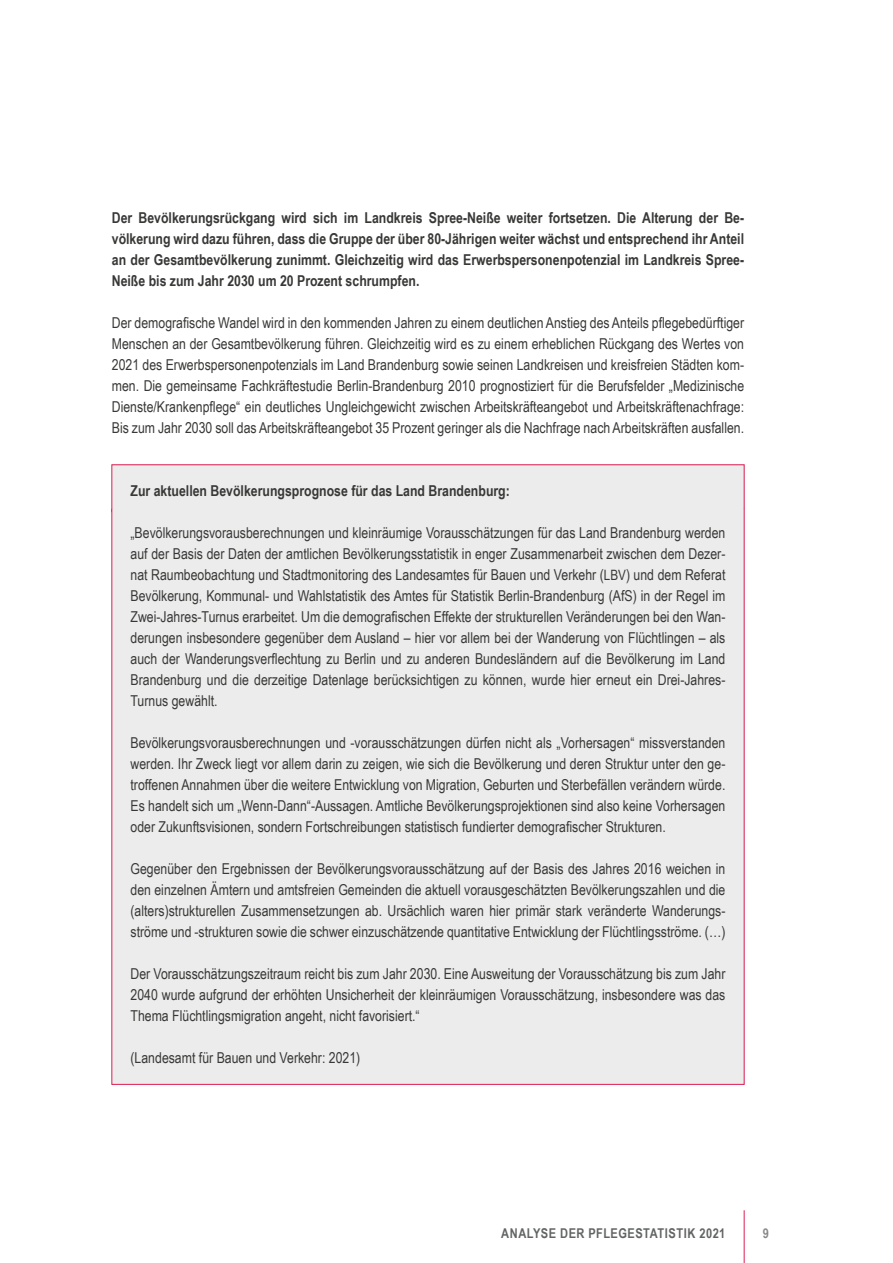
<style>
.page{position:relative;width:893px;height:1263px;background:#fff}
.page>*{position:absolute;margin:0;border:0;box-sizing:border-box;transform-origin:0 0}
.Info_box{font:15px/21px "Arial Narrow";color:#383937;text-align:justify}
.Infobox_H{font:700 15px/21px "Arial Narrow";color:#383937;text-align:justify}
.t1{font:700 13.5px "Arial Narrow";letter-spacing:.035em;color:#626463}
.t2{font:700 13.5px "Arial Narrow";color:#878988}
.s1{font-size:14.25px}
</style>
<div class="page">
<hr style="left:744px;top:1210px;width:1px;height:53px;background:#df1c52">
<div style="left:112px;top:465px;width:632px;height:45px;background:#ececec"></div>
<div style="left:112px;top:509px;width:632px;height:575px;background:#ececec"></div>
<p class="Infobox_H" style="left:112px;top:207px;width:634px">Der Bevölkerungsrückgang wird sich im Landkreis Spree-Neiße weiter fortsetzen. Die Alterung der Be&shy;völkerung wird dazu führen, dass die Gruppe der über 80-Jährigen weiter wächst und entsprechend ihr Anteil an der Gesamtbevölkerung zunimmt. Gleichzeitig wird das Erwerbspersonenpotenzial im Landkreis Spree-Neiße bis zum Jahr 2030 um 20 Prozent schrumpfen.</p>
<p class="Info_box" style="left:112px;top:312px;width:634px">Der demografische Wandel wird in den kommenden Jahren zu einem deutlichen Anstieg des Anteils pflegebedürftiger Menschen an der Gesamtbevölkerung führen. Gleichzeitig wird es zu einem erheblichen Rückgang des Wertes von 2021 des Erwerbspersonenpotenzials im Land Brandenburg sowie seinen Landkreisen und kreisfreien Städten kom&shy;men. Die gemeinsame Fachkräftestudie Berlin-Brandenburg 2010 prognostiziert für die Berufsfelder „Medizinische Dienste/Krankenpflege“ ein deutliches Ungleichgewicht zwischen Arbeitskräfteangebot und Arbeitskräftenachfrage:<br>Bis zum Jahr 2030 soll das Arbeitskräfteangebot 35 Prozent geringer als die Nachfrage nach Arbeitskräften ausfallen.</p>
<p class="Infobox_H" style="left:131px;top:480px;width:381px">Zur aktuellen Bevölkerungsprognose für das Land Brandenburg:</p>
<p class="Info_box" style="left:131px;top:522px;width:596px">„Bevölkerungsvorausberechnungen und kleinräumige Vorausschätzungen für das Land Brandenburg werden auf der Basis der Daten der amtlichen Bevölkerungsstatistik in enger Zusammenarbeit zwischen dem Dezer&shy;nat Raumbeobachtung und Stadtmonitoring des Landesamtes für Bauen und Verkehr (<span class="s1">LBV</span>) und dem Referat Bevölkerung, Kommunal- und Wahlstatistik des Amtes für Statistik Berlin-Brandenburg (AfS) in der Regel im Zwei-Jahres-Turnus erarbeitet. Um die demografischen Effekte der strukturellen Veränderungen bei den Wan&shy;derungen insbesondere gegenüber dem Ausland – hier vor allem bei der Wanderung von Flüchtlingen – als auch der Wanderungsverflechtung zu Berlin und zu anderen Bundesländern auf die Bevölkerung im Land Brandenburg und die derzeitige Datenlage berücksichtigen zu können, wurde hier erneut ein Drei-Jahres-Turnus gewählt.</p>
<p class="Info_box" style="left:131px;top:732px;width:596px">Bevölkerungsvorausberechnungen und -vorausschätzungen dürfen nicht als „Vorhersagen“ missverstanden werden. Ihr Zweck liegt vor allem darin zu zeigen, wie sich die Bevölkerung und deren Struktur unter den ge&shy;troffenen Annahmen über die weitere Entwicklung von Migration, Geburten und Sterbefällen verändern würde.<br>Es handelt sich um „Wenn-Dann“-Aussagen. Amtliche Bevölkerungsprojektionen sind also keine Vorhersagen oder Zukunftsvisionen, sondern Fortschreibungen statistisch fundierter demografischer Strukturen.</p>
<p class="Info_box" style="left:131px;top:858px;width:596px">Gegenüber den Ergebnissen der Bevölkerungsvorausschätzung auf der Basis des Jahres 2016 weichen in den einzelnen Ämtern und amtsfreien Gemeinden die aktuell vorausgeschätzten Bevölkerungszahlen und die (alters)strukturellen Zusammensetzungen ab. Ursächlich waren hier primär stark veränderte Wanderungs&shy;ströme und -strukturen sowie die schwer einzuschätzende quantitative Entwicklung der Flüchtlingsströme. (…)</p>
<p class="Info_box" style="left:131px;top:963px;width:596px">Der Vorausschätzungszeitraum reicht bis zum Jahr 2030. Eine Ausweitung der Vorausschätzung bis zum Jahr 2040 wurde aufgrund der erhöhten Unsicherheit der kleinräumigen Vorausschätzung, insbesondere was das Thema Flüchtlingsmigration angeht, nicht favorisiert.“</p>
<p class="Info_box" style="left:131px;top:1047px;width:231px">(Landesamt für Bauen und Verkehr: 2021)</p>
<p class="t1" style="left:501px;top:1223px;width:226px">ANALYSE DER PFLEGESTATISTIK 2021</p>
<p class="t2" style="left:763px;top:1223px;width:8px">9</p>
</div>
